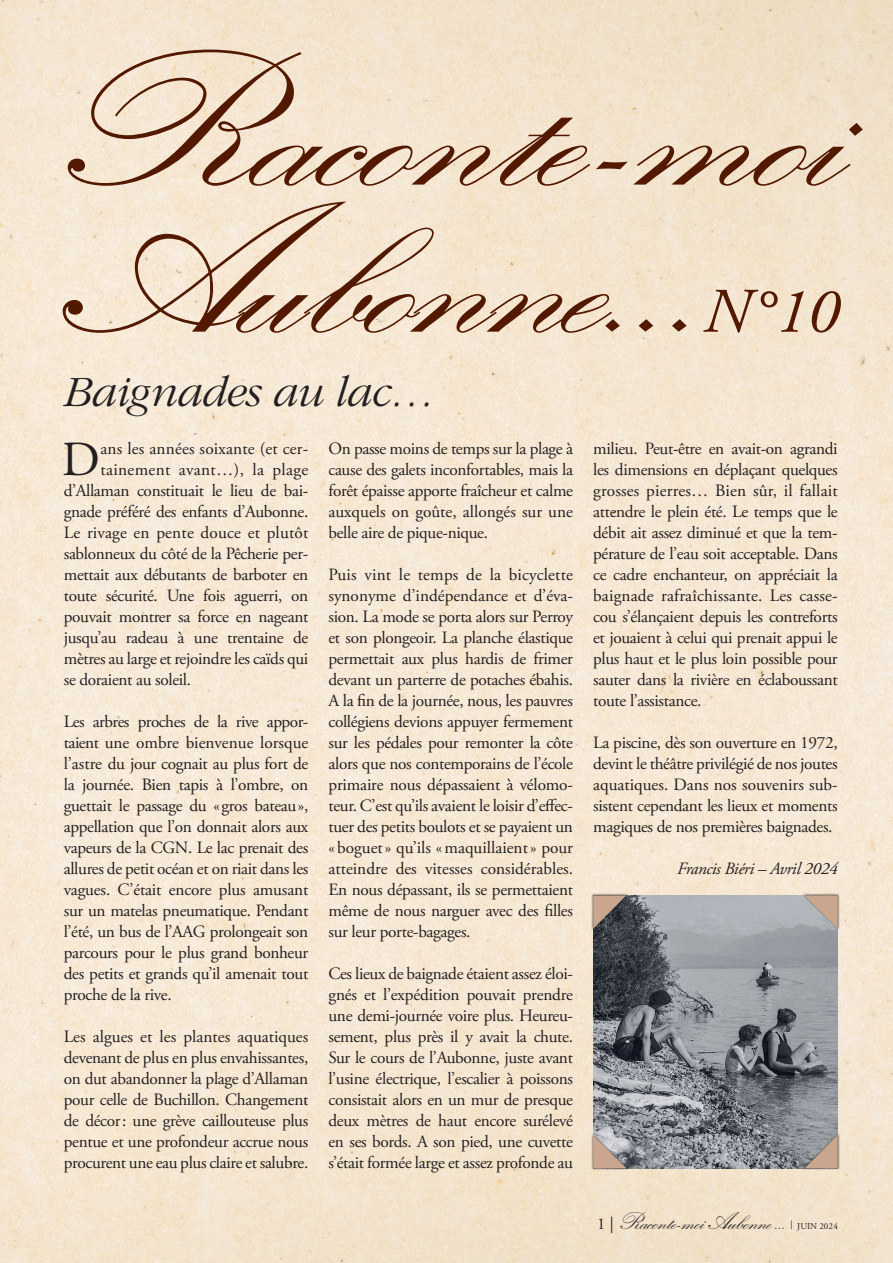
<style>
.page{position:relative;width:893px;height:1263px;background:#fff}
.page>*{position:absolute;margin:0;border:0;box-sizing:border-box;transform-origin:0 0}
.t1{font:700 191.1px "Kuenstler Script Two";color:#531800;scale:1.18 1}
.t2{font:700 184.2px "Kuenstler Script Two";letter-spacing:-.02em;color:#531800;scale:1.18 1}
.t3{font:italic 63.3px "Adobe Garamond Pro";color:#531800}
.t4{font:48.9px "Adobe Garamond Pro";color:#231f20}
.t5{font:italic 300 45px "ITC Garamond Std";letter-spacing:-.015em;color:#231f20}
.t6{font:700 24px "Kuenstler Script Two";color:#231f20}
.t7{font:17.25px/21px "Adobe Garamond Pro";letter-spacing:-.02em;color:#231f20;text-align:justify}
.t8{font:17.25px "Adobe Garamond Pro";letter-spacing:.01em;color:#231f20}
.t9{font:17.25px "Adobe Garamond Pro";letter-spacing:.02em;color:#231f20}
.t10{font:italic 17.25px "Adobe Garamond Pro";letter-spacing:-.02em;color:#231f20}
.t11{font:16.5px "Adobe Garamond Pro";color:#231f20}
.t12{font:9px "Adobe Garamond Pro";color:#231f20}
.s1{font-size:21px}
</style>
<div class="page">
<img style="left:0;top:0;width:893px;height:1263px">
<img style="left:593px;top:895px;width:245px;height:273px">
<div style="left:802px;top:893px;width:37px;height:37px;background:#231f20;opacity:.75"></div>
<svg style="left:804px;top:895px;width:34px;height:33px"></svg>
<div style="left:803px;top:1133px;width:37px;height:37px;background:#231f20;opacity:.75"></div>
<svg style="left:805px;top:1135px;width:33px;height:33px"></svg>
<div style="left:591px;top:893px;width:37px;height:38px;background:#231f20;opacity:.75"></div>
<svg style="left:593px;top:895px;width:33px;height:34px"></svg>
<div style="left:591px;top:1133px;width:37px;height:37px;background:#231f20;opacity:.75"></div>
<svg style="left:593px;top:1135px;width:34px;height:33px"></svg>
<h1 class="t1" style="left:54px;top:23px;width:665px">Raconte-moi</h1>
<h2 class="t2" style="left:54px;top:176px;width:548px">Aubonne...</h2>
<h3 class="t3" style="left:703px;top:274px;width:137px">N°10</h3>
<h3 class="t5" style="left:64px;top:368px;width:374px">Baignades au lac…</h3>
<h3 class="t4" style="left:62px;top:430px;width:40px">D</h3>
<p class="t8" style="left:100px;top:438px;width:209px">ans les années soixante (et cer-</p>
<p class="t9" style="left:100px;top:459px;width:209px">tainement avant…), la plage</p>
<p class="t7" style="left:64px;top:481px;width:246px">d’Allaman constituait le lieu de bai-</p>
<p class="t7" style="left:64px;top:502px;width:246px">gnade préféré des enfants d’Aubonne.</p>
<p class="t8" style="left:64px;top:522px;width:246px">Le rivage en pente douce et plutôt</p>
<p class="t7" style="left:64px;top:544px;width:246px">sablonneux du côté de la Pêcherie per-</p>
<p class="t7" style="left:64px;top:565px;width:246px">mettait aux débutants de barboter en</p>
<p class="t7" style="left:64px;top:586px;width:246px">toute sécurité. Une fois aguerri, on</p>
<p class="t7" style="left:64px;top:607px;width:246px">pouvait montrer sa force en nageant</p>
<p class="t7" style="left:64px;top:628px;width:246px">jusqu’au radeau à une trentaine de</p>
<p class="t7" style="left:64px;top:649px;width:246px">mètres au large et rejoindre les caïds qui</p>
<p class="t7" style="left:64px;top:670px;width:129px">se doraient au soleil.</p>
<p class="t7" style="left:64px;top:712px;width:246px">Les arbres proches de la rive appor&shy;taient une ombre bienvenue lorsque l’astre du jour cognait au plus fort de la journée. Bien tapis à l’ombre, on guettait le passage du «gros bateau», appellation que l’on donnait alors aux vapeurs de la CGN. Le lac prenait des allures de petit océan et on riait dans les vagues. C’était encore plus amusant sur un matelas pneumatique. Pendant l’été, un bus de l’AAG prolongeait son parcours pour le plus grand bonheur des petits et grands qu’il amenait tout proche de la rive.</p>
<p class="t7" style="left:64px;top:1027px;width:246px">Les algues et les plantes aquatiques devenant de plus en plus envahissantes, on dut abandonner la plage d’Allaman pour celle de Buchillon. Changement de décor: une grève caillouteuse plus pentue et une profondeur accrue nous procurent une eau plus claire et salubre.</p>
<p class="t7" style="left:328px;top:439px;width:246px">On passe moins de temps sur la plage à cause des galets inconfortables, mais la forêt épaisse apporte fraîcheur et calme auxquels on goûte, allongés sur une belle aire de pique-nique.</p>
<p class="t7" style="left:328px;top:565px;width:246px">Puis vint le temps de la bicyclette synonyme d’indépendance et d’éva&shy;sion. La mode se porta alors sur Perroy et son plongeoir. La planche élastique permettait aux plus hardis de frimer devant un parterre de potaches ébahis.<br>A la fin de la journée, nous, les pauvres collégiens devions appuyer fermement sur les pédales pour remonter la côte alors que nos contemporains de l’école primaire nous dépassaient à vélomo&shy;teur. C’est qu’ils avaient le loisir d’effec&shy;tuer des petits boulots et se payaient un « boguet» qu’ils «maquillaient» pour atteindre des vitesses considérables.<br>En nous dépassant, ils se permettaient même de nous narguer avec des filles sur leur porte-bagages.</p>
<p class="t7" style="left:328px;top:964px;width:246px">Ces lieux de baignade étaient assez éloi&shy;gnés et l’expédition pouvait prendre une demi-journée voire plus. Heureu&shy;sement, plus près il y avait la chute.<br>Sur le cours de l’Aubonne, juste avant l’usine électrique, l’escalier à poissons consistait alors en un mur de presque deux mètres de haut encore surélevé en ses bords. A son pied, une cuvette s’était formée large et assez profonde au</p>
<p class="t7" style="left:593px;top:439px;width:246px">milieu. Peut-être en avait-on agrandi les dimensions en déplaçant quelques grosses pierres… Bien sûr, il fallait attendre le plein été. Le temps que le débit ait assez diminué et que la tem&shy;pérature de l’eau soit acceptable. Dans ce cadre enchanteur, on appréciait la baignade rafraîchissante. Les casse&shy;cou s’élançaient depuis les contreforts et jouaient à celui qui prenait appui le plus haut et le plus loin possible pour sauter dans la rivière en éclaboussant toute l’assistance.</p>
<p class="t7" style="left:593px;top:732px;width:246px">La piscine, dès son ouverture en 1972, devint le théâtre privilégié de nos joutes aquatiques. Dans nos souvenirs sub&shy;sistent cependant les lieux et moments magiques de nos premières baignades.</p>
<p class="t10" style="left:677px;top:858px;width:162px">Francis Biéri – Avril 2024</p>
<p class="t11" style="left:597px;top:1213px;width:18px">1 |</p>
<h3 class="t6" style="left:619px;top:1208px;width:167px">Raconte-moi Aubonne <span class="s1">...</span></h3>
<p class="t12" style="left:791px;top:1220px;width:49px">| JUIN 2024</p>
</div>
